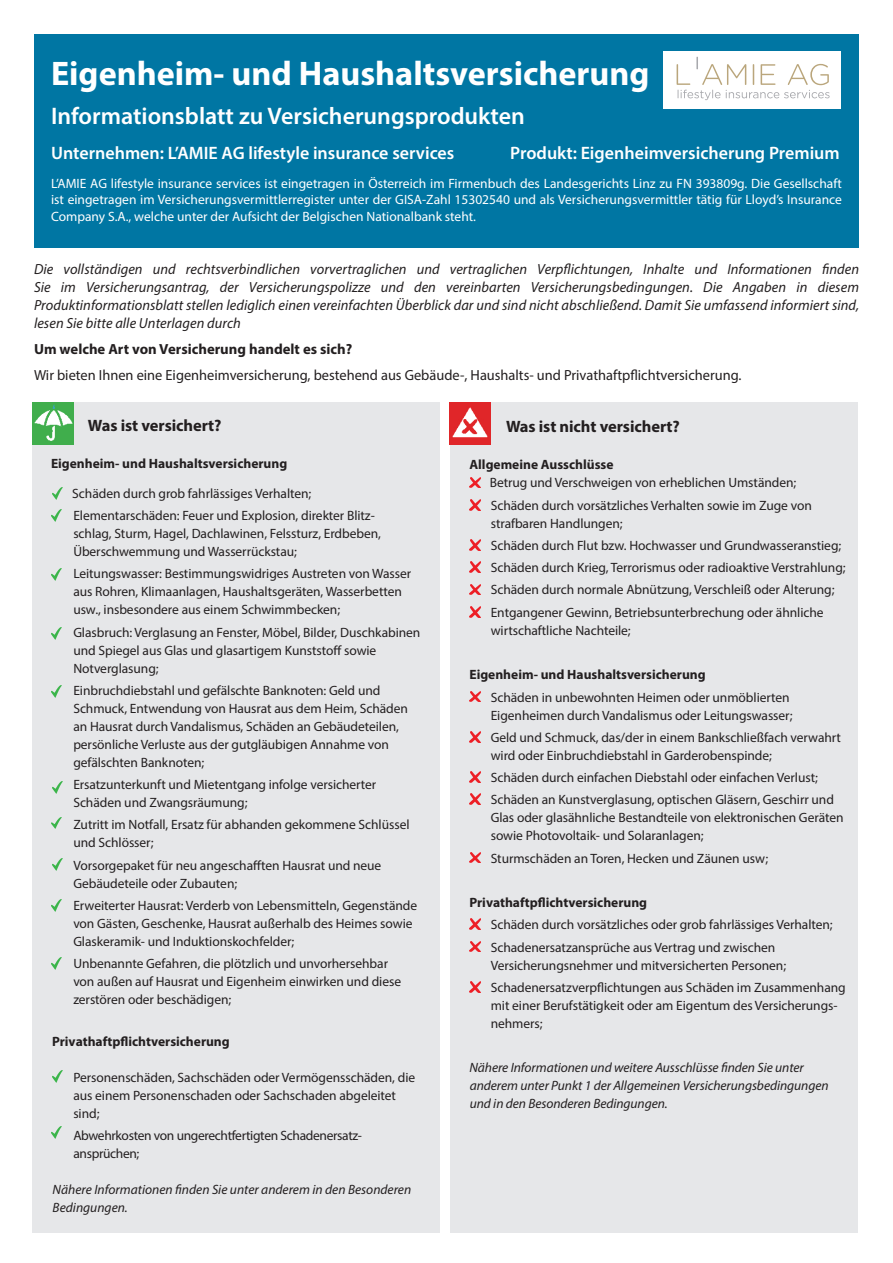
<style>
.page{position:relative;width:893px;height:1263px;background:#fff}
.page>*{position:absolute;margin:0;border:0;box-sizing:border-box;transform-origin:0 0}
.t1{font:700 34.2px "Myriad Pro";color:#fff}
.t2{font:600 24px "Myriad Pro";color:#fff}
.t3{font:600 18px "Myriad Pro";color:#fff}
.t4{font:700 16.5px "Myriad Pro";letter-spacing:-.005em;color:#231f20}
.t5{font:italic 14.7px/18px "Myriad Pro";letter-spacing:.005em;color:#231f20;text-align:justify}
.t6{font:14.7px "Myriad Pro";color:#231f20}
.t7{font:700 14.7px "Myriad Pro";color:#231f20}
.t8{font:13.5px/18px "Myriad Pro";letter-spacing:-.005em;color:#231f20}
.t9{font:13.5px/16.5px "Myriad Pro";color:#fff;text-align:justify}
.t10{font:italic 13.5px/18px "Myriad Pro";letter-spacing:-.005em;color:#231f20}
.t11{font:700 13.5px "Myriad Pro";color:#231f20}
.t12{font:13.5px/18px "Myriad Pro";letter-spacing:-.025em;color:#231f20}
</style>
<div class="page">
<div style="left:34px;top:34px;width:825px;height:213px;background:#0076a3"></div>
<div style="left:33px;top:402px;width:407px;height:831px;background:#e6e7e9"></div>
<div style="left:450px;top:403px;width:407px;height:830px;background:#e6e7e9"></div>
<img style="left:33px;top:402px;width:41px;height:43px">
<img style="left:450px;top:402px;width:41px;height:43px">
<svg style="left:469px;top:477px;width:11px;height:11px"></svg>
<svg style="left:469px;top:499px;width:11px;height:11px"></svg>
<svg style="left:469px;top:540px;width:11px;height:10px"></svg>
<svg style="left:469px;top:562px;width:11px;height:11px"></svg>
<svg style="left:469px;top:584px;width:11px;height:11px"></svg>
<svg style="left:469px;top:606px;width:11px;height:11px"></svg>
<svg style="left:469px;top:691px;width:11px;height:11px"></svg>
<svg style="left:469px;top:731px;width:11px;height:11px"></svg>
<svg style="left:469px;top:772px;width:11px;height:10px"></svg>
<svg style="left:469px;top:794px;width:11px;height:11px"></svg>
<svg style="left:469px;top:852px;width:11px;height:11px"></svg>
<svg style="left:469px;top:919px;width:11px;height:11px"></svg>
<svg style="left:469px;top:941px;width:11px;height:11px"></svg>
<svg style="left:469px;top:981px;width:11px;height:11px"></svg>
<svg style="left:52px;top:487px;width:11px;height:12px"></svg>
<div style="left:663px;top:51px;width:178px;height:58px;background:#fff"></div>
<svg style="left:677px;top:57px;width:153px;height:43px"></svg>
<svg style="left:51px;top:509px;width:11px;height:12px"></svg>
<svg style="left:51px;top:568px;width:11px;height:12px"></svg>
<svg style="left:52px;top:781px;width:11px;height:12px"></svg>
<svg style="left:51px;top:686px;width:11px;height:12px"></svg>
<svg style="left:51px;top:627px;width:11px;height:12px"></svg>
<svg style="left:51px;top:817px;width:11px;height:12px"></svg>
<svg style="left:52px;top:858px;width:11px;height:12px"></svg>
<svg style="left:51px;top:900px;width:11px;height:12px"></svg>
<svg style="left:52px;top:1070px;width:11px;height:12px"></svg>
<svg style="left:51px;top:957px;width:11px;height:12px"></svg>
<svg style="left:51px;top:1127px;width:11px;height:12px"></svg>
<h1 class="t1" style="left:51px;top:52px;width:600px">Eigenheim- und Haushaltsversicherung</h1>
<h2 class="t2" style="left:51px;top:101px;width:475px">Informationsblatt zu Versicherungsprodukten</h2>
<h3 class="t3" style="left:51px;top:141px;width:405px">Unternehmen: L’AMIE AG lifestyle insurance services</h3>
<h3 class="t3" style="left:510px;top:141px;width:331px">Produkt: Eigenheimversicherung Premium</h3>
<p class="t9" style="left:51px;top:175px;width:792px">L’AMIE AG lifestyle insurance services ist eingetragen in Österreich im Firmenbuch des Landesgerichts Linz zu FN 393809g. Die Gesellschaft ist eingetragen im Versicherungsvermittlerregister unter der GISA-Zahl 15302540 und als Versicherungsvermittler tätig für Lloyd’s Insurance Company S.A., welche unter der Aufsicht der Belgischen Nationalbank steht.</p>
<p class="t5" style="left:34px;top:260px;width:826px">Die vollständigen und rechtsverbindlichen vorvertraglichen und vertraglichen Verpflichtungen, Inhalte und Informationen finden Sie im Versicherungsantrag, der Versicherungspolizze und den vereinbarten Versicherungsbedingungen. Die Angaben in diesem Produktinformationsblatt stellen lediglich einen vereinfachten Überblick dar und sind nicht abschließend. Damit Sie umfassend informiert sind, lesen Sie bitte alle Unterlagen durch</p>
<p class="t7" style="left:34px;top:340px;width:320px">Um welche Art von Versicherung handelt es sich?</p>
<p class="t6" style="left:34px;top:366px;width:709px">Wir bieten Ihnen eine Eigenheimversicherung, bestehend aus Gebäude-, Haushalts- und Privathaftpflichtversicherung.</p>
<p class="t4" style="left:88px;top:415px;width:135px">Was ist versichert?</p>
<p class="t11" style="left:51px;top:454px;width:238px">Eigenheim- und Haushaltsversicherung</p>
<p class="t8" style="left:72px;top:482px;width:304px;line-height:22.2px">Schäden durch grob fahrlässiges Verhalten;<br>Elementarschäden: Feuer und Explosion, direkter Blitz-</p>
<p class="t8" style="left:73px;top:524px;width:309px">schlag, Sturm, Hagel, Dachlawinen, Felssturz, Erdbeben,<br>Überschwemmung und Wasserrückstau;</p>
<p class="t8" style="left:73px;top:565px;width:339px">Leitungswasser: Bestimmungswidriges Austreten von Wasser aus Rohren, Klimaanlagen, Haushaltsgeräten, Wasserbetten usw., insbesondere aus einem Schwimmbecken;</p>
<p class="t8" style="left:73px;top:623px;width:349px">Glasbruch: Verglasung an Fenster, Möbel, Bilder, Duschkabinen und Spiegel aus Glas und glasartigem Kunststoff sowie<br>Notverglasung;</p>
<p class="t8" style="left:73px;top:681px;width:336px">Einbruchdiebstahl und gefälschte Banknoten: Geld und Schmuck, Entwendung von Hausrat aus dem Heim, Schäden an Hausrat durch Vandalismus, Schäden an Gebäudeteilen, persönliche Verluste aus der gutgläubigen Annahme von gefälschten Banknoten;</p>
<p class="t8" style="left:73px;top:775px;width:304px">Ersatzunterkunft und Mietentgang infolge versicherter<br>Schäden und Zwangsräumung;</p>
<p class="t8" style="left:73px;top:816px;width:338px">Zutritt im Notfall, Ersatz für abhanden gekommene Schlüssel und Schlösser;</p>
<p class="t8" style="left:73px;top:856px;width:310px">Vorsorgepaket für neu angeschafften Hausrat und neue<br>Gebäudeteile oder Zubauten;</p>
<p class="t8" style="left:73px;top:896px;width:345px">Erweiterter Hausrat: Verderb von Lebensmitteln, Gegenstände von Gästen, Geschenke, Hausrat außerhalb des Heimes sowie<br>Glaskeramik- und Induktionskochfelder;</p>
<p class="t8" style="left:73px;top:954px;width:329px">Unbenannte Gefahren, die plötzlich und unvorhersehbar von außen auf Hausrat und Eigenheim einwirken und diese zerstören oder beschädigen;</p>
<p class="t11" style="left:52px;top:1032px;width:179px">Privathaftpflichtversicherung</p>
<p class="t8" style="left:73px;top:1068px;width:343px">Personenschäden, Sachschäden oder Vermögensschäden, die aus einem Personenschaden oder Sachschaden abgeleitet sind;</p>
<p class="t12" style="left:73px;top:1126px;width:290px">Abwehrkosten von ungerechtfertigten Schadenersatz&shy;ansprüchen;</p>
<p class="t10" style="left:53px;top:1180px;width:360px">Nähere Informationen finden Sie unter anderem in den Besonderen<br>Bedingungen.</p>
<p class="t4" style="left:506px;top:416px;width:175px">Was ist nicht versichert?</p>
<p class="t11" style="left:469px;top:456px;width:146px">Allgemeine Ausschlüsse</p>
<p class="t8" style="left:490px;top:472px;width:324px;line-height:22.2px">Betrug und Verschweigen von erheblichen Umständen;<br>Schäden durch vorsätzliches Verhalten sowie im Zuge von</p>
<p class="t8" style="left:491px;top:512px;width:356px;line-height:22.2px">strafbaren Handlungen;<br>Schäden durch Flut bzw. Hochwasser und Grundwasseranstieg; Schäden durch Krieg, Terrorismus oder radioaktive Verstrahlung; Schäden durch normale Abnützung, Verschleiß oder Alterung; Entgangener Gewinn, Betriebsunterbrechung oder ähnliche</p>
<p class="t8" style="left:491px;top:621px;width:142px">wirtschaftliche Nachteile;</p>
<p class="t11" style="left:469px;top:666px;width:238px">Eigenheim- und Haushaltsversicherung</p>
<p class="t8" style="left:491px;top:688px;width:303px">Schäden in unbewohnten Heimen oder unmöblierten<br>Eigenheimen durch Vandalismus oder Leitungswasser;</p>
<p class="t8" style="left:491px;top:728px;width:352px">Geld und Schmuck, das/der in einem Bankschließfach verwahrt wird oder Einbruchdiebstahl in Garderobenspinde;</p>
<p class="t8" style="left:491px;top:766px;width:345px;line-height:22.2px">Schäden durch einfachen Diebstahl oder einfachen Verlust;<br>Schäden an Kunstverglasung, optischen Gläsern, Geschirr und</p>
<p class="t8" style="left:491px;top:808px;width:354px">Glas oder glasähnliche Bestandteile von elektronischen Geräten sowie Photovoltaik- und Solaranlagen;</p>
<p class="t8" style="left:491px;top:849px;width:279px">Sturmschäden an Toren, Hecken und Zäunen usw;</p>
<p class="t11" style="left:469px;top:894px;width:179px">Privathaftpflichtversicherung</p>
<p class="t8" style="left:491px;top:913px;width:343px;line-height:22.2px">Schäden durch vorsätzliches oder grob fahrlässiges Verhalten;<br>Schadenersatzansprüche aus Vertrag und zwischen</p>
<p class="t8" style="left:491px;top:954px;width:357px;line-height:22.2px">Versicherungsnehmer und mitversicherten Personen;<br>Schadenersatzverpflichtungen aus Schäden im Zusammenhang</p>
<p class="t8" style="left:491px;top:996px;width:348px">mit einer Berufstätigkeit oder am Eigentum des Versicherungs&shy;nehmers;</p>
<p class="t10" style="left:469px;top:1058px;width:361px">Nähere Informationen und weitere Ausschlüsse finden Sie unter anderem unter Punkt 1 der Allgemeinen Versicherungsbedingungen und in den Besonderen Bedingungen.</p>
</div>
